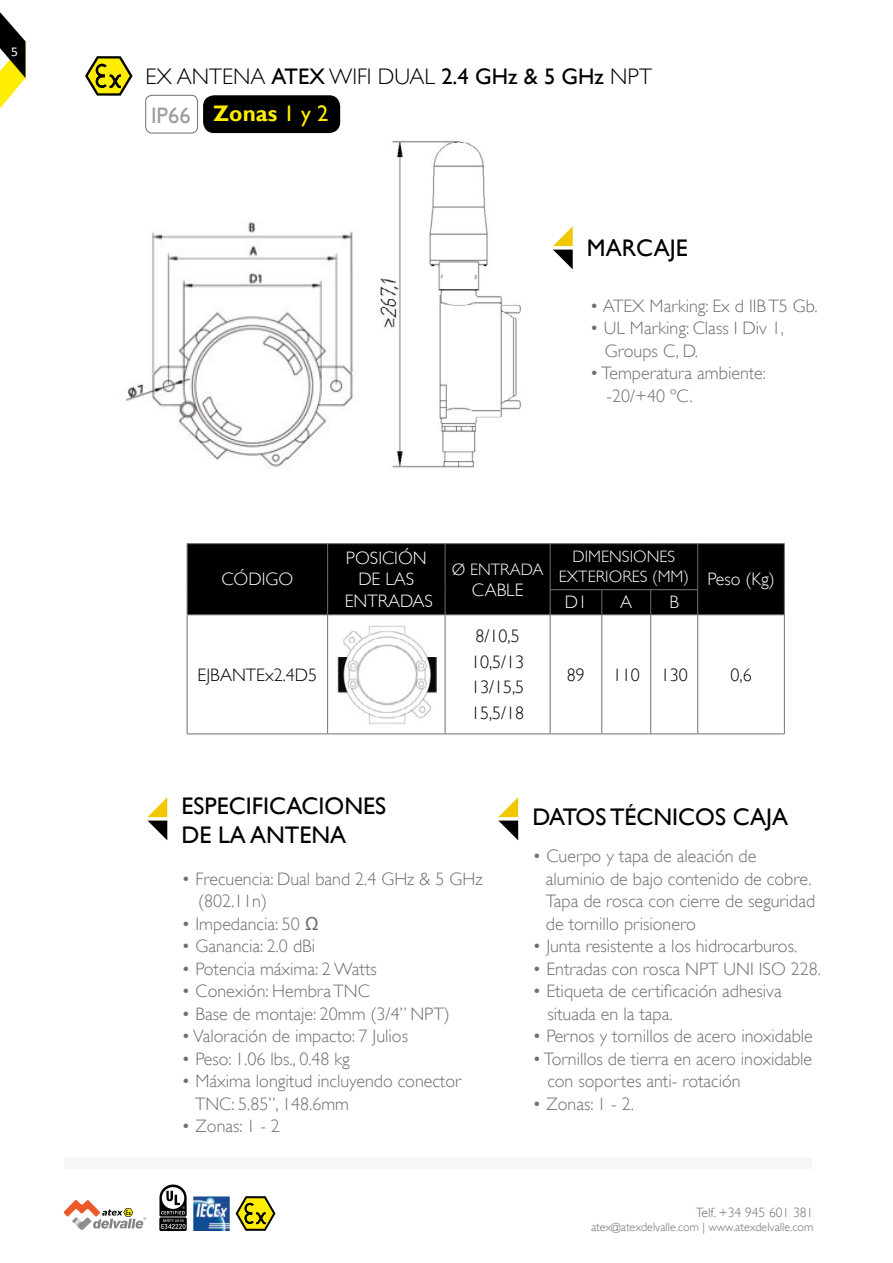
<style>
.page{position:relative;width:893px;height:1263px;background:#fff}
.page>*{position:absolute;margin:0;border:0;box-sizing:border-box;transform-origin:0 0}
.t1{font:24px/28.8px "Gill Sans";color:#000}
.t2{font:300 22.5px/37.8px "Gill Sans";color:#000}
.t3{font:300 18px/22.5px "Gill Sans";color:#706f6f}
.t4{font:300 18px/25.5px "Gill Sans";color:#000}
.t5{font:300 18px "Gill Sans";color:#fff}
.t6{font:300 16.5px/19.8px "Gill Sans";color:#fff}
.t7{font:300 13.5px "Gill Sans";color:#706f6f}
.t8{font:13.5px "Calibri";color:#fff}
.t9{font:300 12px "Gill Sans";color:#706f6f}
.s1{font-weight:400}
.s2{font-weight:400;color:#9d9d9c}
.s3{font-weight:700;color:#ffed00}
.s4{font-weight:400;color:#ffed00}
</style>
<div class="page">
<div style="left:64px;top:1159px;width:747px;height:10px;background:#f6f6f6"></div>
<svg style="left:0;top:12px;width:26px;height:96px"></svg>
<svg style="left:63px;top:1200px;width:83px;height:28px"></svg>
<svg style="left:236px;top:1196px;width:39px;height:35px"></svg>
<img style="left:194px;top:1197px;width:35px;height:34px">
<svg style="left:159px;top:1184px;width:28px;height:47px"></svg>
<hr style="left:187px;top:543px;width:141px;height:1px;background:#706f6f">
<hr style="left:328px;top:543px;width:117px;height:1px;background:#706f6f">
<hr style="left:445px;top:543px;width:105px;height:1px;background:#706f6f">
<hr style="left:550px;top:543px;width:52px;height:1px;background:#706f6f">
<hr style="left:602px;top:543px;width:49px;height:1px;background:#706f6f">
<hr style="left:651px;top:543px;width:47px;height:1px;background:#706f6f">
<hr style="left:698px;top:543px;width:87px;height:1px;background:#706f6f">
<div style="left:187px;top:544px;width:598px;height:70px;background:#000"></div>
<hr style="left:187px;top:614px;width:141px;height:1px;background:#706f6f">
<hr style="left:187px;top:615px;width:1px;height:118px;background:#706f6f">
<hr style="left:328px;top:614px;width:117px;height:1px;background:#706f6f">
<hr style="left:327px;top:615px;width:1px;height:118px;background:#706f6f">
<hr style="left:445px;top:614px;width:105px;height:1px;background:#706f6f">
<hr style="left:445px;top:615px;width:1px;height:118px;background:#706f6f">
<hr style="left:550px;top:614px;width:52px;height:1px;background:#706f6f">
<hr style="left:550px;top:615px;width:1px;height:118px;background:#706f6f">
<hr style="left:602px;top:614px;width:49px;height:1px;background:#706f6f">
<hr style="left:601px;top:615px;width:1px;height:118px;background:#706f6f">
<hr style="left:651px;top:614px;width:47px;height:1px;background:#706f6f">
<hr style="left:650px;top:615px;width:1px;height:118px;background:#706f6f">
<hr style="left:698px;top:614px;width:87px;height:1px;background:#706f6f">
<hr style="left:697px;top:615px;width:1px;height:118px;background:#706f6f">
<hr style="left:784px;top:615px;width:1px;height:118px;background:#706f6f">
<hr style="left:187px;top:733px;width:141px;height:1px;background:#706f6f">
<hr style="left:328px;top:733px;width:117px;height:1px;background:#706f6f">
<hr style="left:445px;top:733px;width:105px;height:1px;background:#706f6f">
<hr style="left:550px;top:733px;width:52px;height:1px;background:#706f6f">
<hr style="left:602px;top:733px;width:49px;height:1px;background:#706f6f">
<hr style="left:651px;top:733px;width:47px;height:1px;background:#706f6f">
<hr style="left:698px;top:733px;width:87px;height:1px;background:#706f6f">
<img style="left:337px;top:625px;width:99px;height:99px">
<svg style="left:147px;top:797px;width:20px;height:43px"></svg>
<svg style="left:498px;top:797px;width:20px;height:43px"></svg>
<svg style="left:553px;top:226px;width:20px;height:43px"></svg>
<img style="left:125px;top:222px;width:231px;height:246px">
<img style="left:379px;top:140px;width:142px;height:328px">
<svg style="left:85px;top:56px;width:48px;height:40px"></svg>
<div style="left:203px;top:95px;width:137px;height:38px;background:#000;border-radius:11px"></div>
<div style="left:145px;top:95px;width:53px;height:38px;border:1px solid #706f6f;border-radius:6px"></div>
<p class="t8" style="left:11px;top:43px;width:8px">5</p>
<p class="t2" style="left:145px;top:57px;width:508px">Ex ANTENA <span class="s1">ATEX</span> WIFI DUAL <span class="s1">2.4 GHz &amp; 5 GHz</span> NPT<br><span class="s2">IP66</span> <span class="s3">Zonas</span> <span class="s4">1 y 2</span></p>
<h1 class="t1" style="left:587px;top:234px;width:18px">MARCA</h1>
<h1 class="t1" style="left:670px;top:234px;width:17px">JE</h1>
<p class="t3" style="left:590px;top:294px;width:229px">• ATEX Marking: Ex d IIB T5 Gb.</p>
<p class="t3" style="left:605px;top:317px;width:181px;text-indent:-15px">• UL Marking: Class I Div 1,<br>Groups C, D.</p>
<p class="t3" style="left:606px;top:362px;width:161px;text-indent:-17px">• Temperatura ambiente: -20/+40 ºC.</p>
<p class="t5" style="left:221px;top:569px;width:73px">CÓDIGO</p>
<p class="t4" style="left:198px;top:662px;width:121px">EJBANTEx2.4D5</p>
<p class="t5" style="left:346px;top:547px;width:19px">Posici</p>
<p class="t5" style="left:398px;top:547px;width:25px">Ón</p>
<p class="t5" style="left:358px;top:569px;width:38px">de las</p>
<p class="t5" style="left:345px;top:590px;width:12px">entradas</p>
<p class="t6" style="left:452px;top:559px;width:38px">Ø Entrada</p>
<p class="t5" style="left:472px;top:580px;width:24px">Cable</p>
<p class="t4" style="left:471px;top:623px;width:55px">8/10,5<br>10,5/13<br>13/15,5<br>15,5/18</p>
<p class="t6" style="left:559px;top:547px;width:36px;text-indent:14px">Dimensiones<br>Exteriores</p>
<p class="t5" style="left:652px;top:569px;width:124px"><sup>(mm)</sup> Peso (Kg)</p>
<p class="t5" style="left:565px;top:592px;width:24px">D1</p>
<p class="t5" style="left:620px;top:592px;width:14px">A</p>
<p class="t5" style="left:669px;top:592px;width:11px">B</p>
<p class="t4" style="left:567px;top:662px;width:19px">89</p>
<p class="t4" style="left:613px;top:662px;width:76px">110 130</p>
<p class="t4" style="left:730px;top:662px;width:23px">0,6</p>
<h1 class="t1" style="left:182px;top:792px;width:206px;text-indent:137px">IONES de LA ANTENA</h1>
<h1 class="t1" style="left:182px;top:792px;width:105px">ESPECIFICAC</h1>
<h1 class="t1" style="left:532px;top:803px;width:257px">DATOS TÉCNICOS CAJA</h1>
<p class="t3" style="left:198px;top:867px;width:286px;text-indent:-17px">• Frecuencia: Dual band 2.4 GHz &amp; 5 GHz (802.11n)</p>
<p class="t3" style="left:182px;top:912px;width:139px">• Impedancia: 50 Ω</p>
<p class="t3" style="left:182px;top:935px;width:135px">• Ganancia: 2.0 dBi</p>
<p class="t3" style="left:182px;top:957px;width:197px">• Potencia máxima: 2 Watts</p>
<p class="t3" style="left:182px;top:980px;width:190px">• Conexión: Hembra TNC</p>
<p class="t3" style="left:182px;top:1002px;width:270px">• Base de montaje: 20mm (3/4” NPT)</p>
<p class="t3" style="left:182px;top:1025px;width:228px">• Valoración de impacto: 7 Julios</p>
<p class="t3" style="left:182px;top:1047px;width:170px">• Peso: 1.06 lbs., 0.48 kg</p>
<p class="t3" style="left:195px;top:1070px;width:268px;text-indent:-14px">• Máxima longitud incluyendo conector<br>TNC: 5.85”, 148.6mm</p>
<p class="t3" style="left:182px;top:1115px;width:100px">• Zonas: 1 - 2</p>
<p class="t3" style="left:546px;top:845px;width:271px;text-indent:-14px">• Cuerpo y tapa de aleación de aluminio de bajo contenido de cobre.<br>Tapa de rosca con cierre de seguridad de tornillo prisionero</p>
<p class="t3" style="left:532px;top:935px;width:266px">• Junta resistente a los hidrocarburos.</p>
<p class="t3" style="left:532px;top:957px;width:290px">• Entradas con rosca NPT UNI ISO 228.</p>
<p class="t3" style="left:547px;top:980px;width:236px;text-indent:-15px">• Etiqueta de certificación adhesiva situada en la tapa.</p>
<p class="t3" style="left:532px;top:1025px;width:282px">• Pernos y tornillos de acero inoxidable</p>
<p class="t3" style="left:547px;top:1047px;width:266px;text-indent:-15px">• Tornillos de tierra en acero inoxidable con soportes anti- rotación</p>
<p class="t3" style="left:532px;top:1092px;width:103px">• Zonas: 1 - 2.</p>
<p class="t7" style="left:696px;top:1205px;width:119px">Telf. +34 945 601 381</p>
<p class="t9" style="left:591px;top:1220px;width:224px">atex@atexdelvalle.com | www.atexdelvalle.com</p>
</div>
